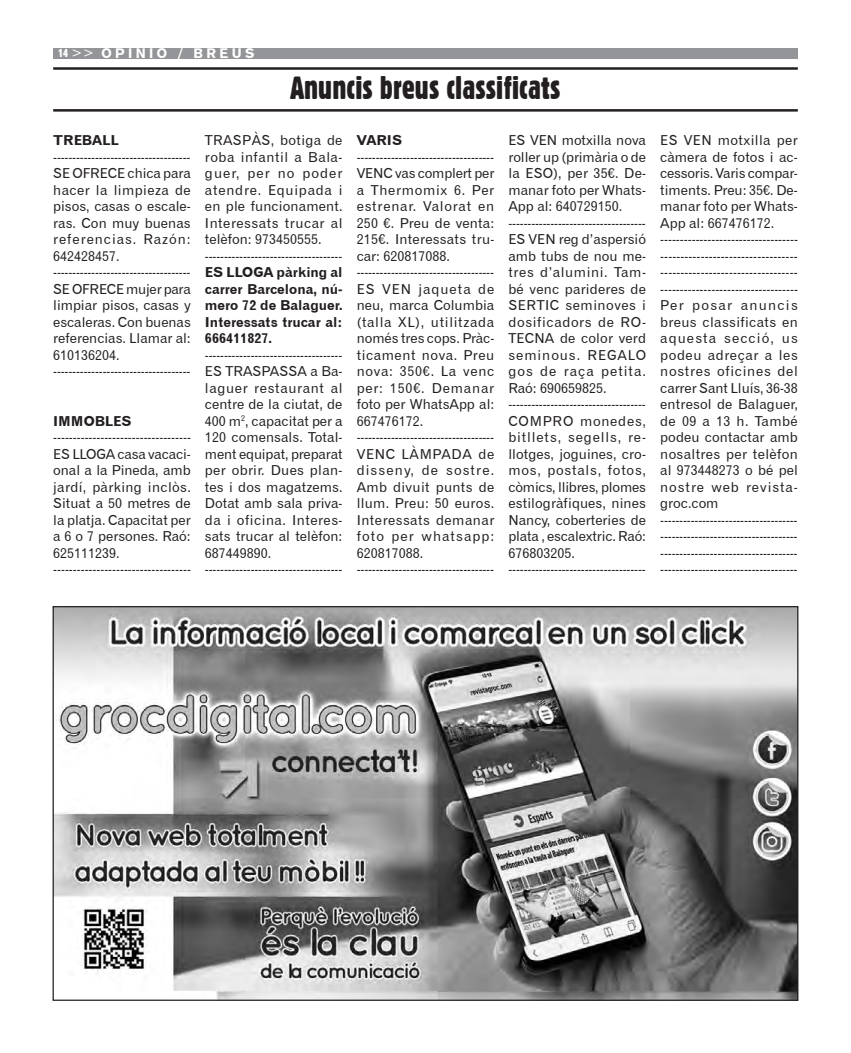
<style>
.page{position:relative;width:851px;height:1053px;background:#fff}
.page>*{position:absolute;margin:0;border:0;box-sizing:border-box;transform-origin:0 0}
.t1{font:31.25px "Gothic 821 Condensed BT";color:#231f20}
.t2{font:13.75px/16.5px "Gothic 720 BT Roman B";color:#231f20;text-align:justify}
.t3{font:13.75px/16.5px "Gothic 720 BT Bold B";color:#231f20;text-align:justify}
.t4{font:13.75px "Gothic 725 BT Black A";letter-spacing:.25em;color:#fff}
.s1{font-family:"Gothic 821 Condensed BT";font-size:11.25px}
.s2{font-family:"Gothic 720 BT Roman B"}
</style>
<div class="page">
<div style="left:53px;top:48px;width:744px;height:10px;background:#939598"></div>
<hr style="left:53px;top:67px;width:744px;height:3px;background:#231f20">
<hr style="left:53px;top:109px;width:744px;height:3px;background:#231f20">
<img style="left:55px;top:608px;width:741px;height:390px">
<p class="t4" style="left:58px;top:45px;width:198px"><span class="s1">14</span><span class="s2">&gt;&gt;</span> OPINIÓ / BREUS</p>
<p class="t1" style="left:290px;top:69px;width:271px">Anuncis breus classificats</p>
<p class="t3" style="left:53px;top:132px;width:67px">TREBALL</p>
<p class="t2" style="left:53px;top:148px;width:139px">------------------------------------</p>
<p class="t2" style="left:53px;top:165px;width:139px">SE OFRECE chica para hacer la limpieza de pisos, casas o escale&shy;ras. Con muy buenas referencias. Razón:<br>642428457.</p>
<p class="t2" style="left:53px;top:264px;width:139px">------------------------------------</p>
<p class="t2" style="left:53px;top:280px;width:139px">SE OFRECE mujer para limpiar pisos, casas y escaleras. Con buenas referencias. Llamar al:<br>610136204.</p>
<p class="t2" style="left:53px;top:363px;width:139px">------------------------------------</p>
<p class="t3" style="left:53px;top:412px;width:80px">IMMOBLES</p>
<p class="t2" style="left:53px;top:429px;width:139px">-----------------------------------</p>
<p class="t2" style="left:53px;top:445px;width:139px">ES LLOGA casa vacaci&shy;onal a la Pineda, amb jardí, pàrking inclòs.<br>Situat a 50 metres de la platja. Capacitat per a 6 o 7 persones. Raó:<br>625111239.</p>
<p class="t2" style="left:53px;top:561px;width:139px">-----------------------------------</p>
<p class="t2" style="left:205px;top:132px;width:139px">TRASPÀS, botiga de roba infantil a Bala&shy;guer, per no poder atendre. Equipada i en ple funcionament.<br>Interessats trucar al telèfon: 973450555.</p>
<p class="t2" style="left:205px;top:247px;width:139px">------------------------------------</p>
<p class="t3" style="left:205px;top:264px;width:139px">ES LLOGA pàrking al carrer Barcelona, nú&shy;mero 72 de Balaguer.<br>Interessats trucar al:<br>666411827.</p>
<p class="t2" style="left:205px;top:346px;width:139px">------------------------------------</p>
<p class="t2" style="left:205px;top:363px;width:139px">ES TRASPASSA a Ba&shy;laguer restaurant al centre de la ciutat, de 400 m<sup>2</sup>, capacitat per a 120 comensals. Total&shy;ment equipat, preparat per obrir. Dues plan&shy;tes i dos magatzems.<br>Dotat amb sala priva&shy;da i oficina. Interes&shy;sats trucar al telèfon:<br>687449890.</p>
<p class="t2" style="left:205px;top:561px;width:139px">------------------------------------</p>
<p class="t3" style="left:356px;top:132px;width:47px">VARIS</p>
<p class="t2" style="left:356px;top:148px;width:139px">------------------------------------</p>
<p class="t2" style="left:356px;top:165px;width:139px">VENC vas complert per a Thermomix 6. Per estrenar. Valorat en 250 €. Preu de venta:<br>215€. Interessats tru&shy;car: 620817088.</p>
<p class="t2" style="left:356px;top:264px;width:139px">------------------------------------</p>
<p class="t2" style="left:356px;top:280px;width:139px">ES VEN jaqueta de neu, marca Columbia (talla XL), utilitzada només tres cops. Pràc&shy;ticament nova. Preu nova: 350€. La venc per: 150€. Demanar foto per WhatsApp al:<br>667476172.</p>
<p class="t2" style="left:356px;top:429px;width:139px">------------------------------------</p>
<p class="t2" style="left:356px;top:445px;width:139px">VENC LÀMPADA de disseny, de sostre.<br>Amb divuit punts de llum. Preu: 50 euros.<br>Interessats demanar foto per whatsapp:<br>620817088.</p>
<p class="t2" style="left:356px;top:561px;width:139px">------------------------------------</p>
<p class="t2" style="left:508px;top:132px;width:139px">ES VEN motxilla nova roller up (primària o de la ESO), per 35€. De&shy;manar foto per Whats-App al: 640729150.</p>
<p class="t2" style="left:508px;top:214px;width:139px">------------------------------------</p>
<p class="t2" style="left:508px;top:231px;width:139px">ES VEN reg d’aspersió amb tubs de nou me&shy;tres d’alumini. Tam&shy;bé venc parideres de SERTIC seminoves i dosificadors de RO-TECNA de color verd seminous. REGALO gos de raça petita.<br>Raó: 690659825.</p>
<p class="t2" style="left:508px;top:396px;width:139px">------------------------------------</p>
<p class="t2" style="left:508px;top:412px;width:139px">COMPRO monedes, bitllets, segells, re&shy;llotges, joguines, cro&shy;mos, postals, fotos, còmics, llibres, plomes estilogràfiques, nines Nancy, coberteries de plata , escalextric. Raó:<br>676803205.</p>
<p class="t2" style="left:508px;top:561px;width:139px">------------------------------------</p>
<p class="t2" style="left:660px;top:132px;width:139px">ES VEN motxilla per càmera de fotos i ac&shy;cessoris. Varis compar&shy;timents. Preu: 35€. De&shy;manar foto per Whats-App al: 667476172.</p>
<p class="t2" style="left:660px;top:231px;width:139px">----------------------------------- ---------------------------------- ---------------------------------- -----------------------------------</p>
<p class="t2" style="left:660px;top:297px;width:139px">Per posar anuncis breus classificats en aquesta secció, us podeu adreçar a les nostres oficines del carrer Sant Lluís, 36-38 entresol de Balaguer, de 09 a 13 h. També podeu contactar amb nosaltres per telèfon al 973448273 o bé pel nostre web revista&shy;groc.com</p>
<p class="t2" style="left:660px;top:511px;width:139px">------------------------------------ ------------------------------------ ------------------------------------ ------------------------------------</p>
</div>
